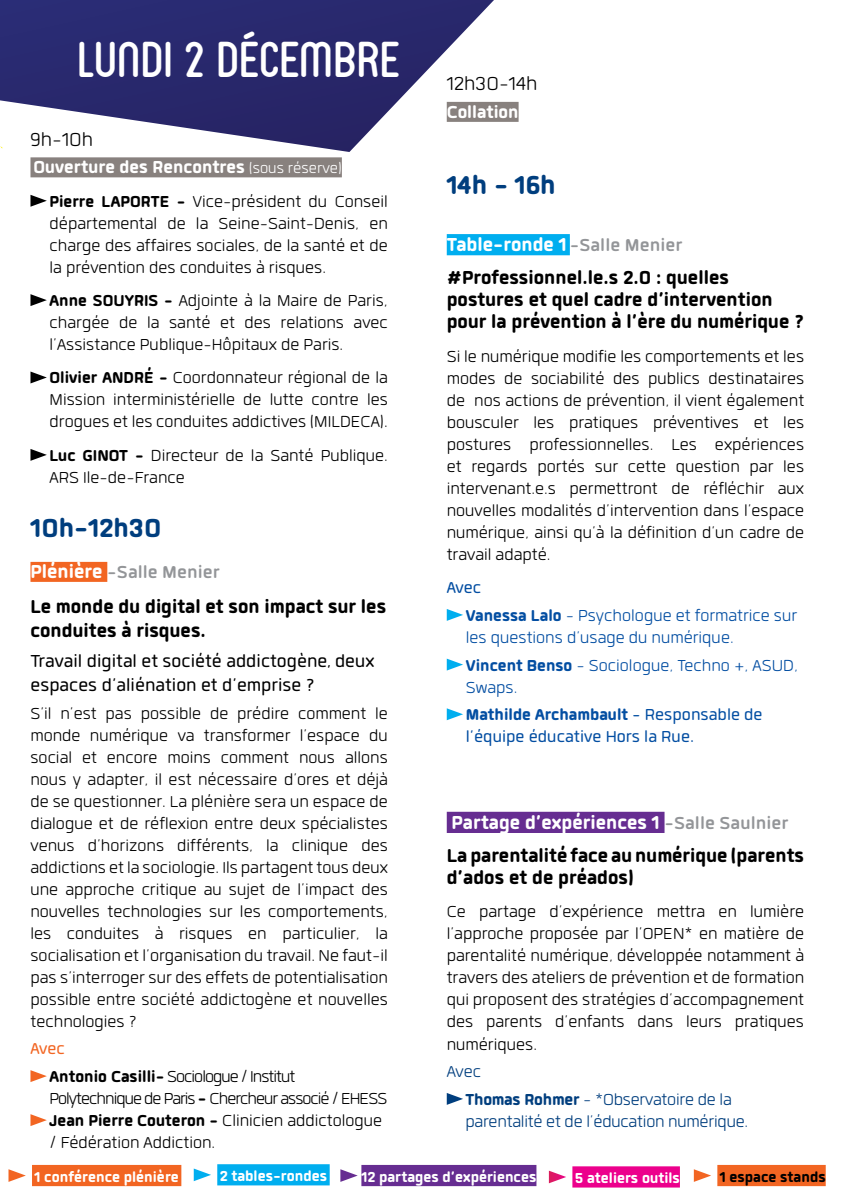
<style>
.page{position:relative;width:851px;height:1191px;background:#fff}
.page>*{position:absolute;margin:0;border:0;box-sizing:border-box;transform-origin:0 0}
.t1{font:48px "FV Almelo";color:#fff}
.t2{font:800 36px "Quan Rounded";color:#003e7e}
.t3{font:800 26px/33.4px "Quan Rounded";color:#000}
.t4{font:26px "Quan Rounded";color:#000}
.t5{font:24px/24px "Quan Rounded";color:#000}
.t6{font:800 24px "Quan Rounded";color:#fff}
.t7{font:700 24px "Quan Rounded";color:#939598}
.t8{font:22px/22px "Quan Rounded";color:#000;text-align:justify}
.t9{font:22px/27.6px "Quan Rounded";color:#034ea2}
.t10{font:22px/22px "Quan Rounded";letter-spacing:-.03em;color:#000}
.t11{font:22px/27.6px "Quan Rounded";letter-spacing:-.01em;color:#003e7e}
.t12{font:800 22px/27.6px "Quan Rounded";color:#034ea2}
.t13{font:22px/27.6px "Quan Rounded";letter-spacing:-.045em;color:#000}
.t14{font:22px "Quan Rounded";color:#034ea2}
.t15{font:800 22px "Quan Rounded";color:#000}
.t16{font:800 20px "Quan Rounded";color:#fff}
.t17{font:800 20px "Quan Rounded";color:#000}
.s1{font-weight:400;font-size:20px}
.s2{font-weight:800}
.s3{font-weight:800;font-size:26px;color:#fff}
.s4{color:#f26522}
.s5{color:#fff}
.s6{font-weight:700;font-size:24px;color:#939598}
.s7{font-style:inherit}
.s8{font-weight:400}
</style>
<div class="page">
<div style="left:30px;top:157px;width:312px;height:20px;background:#88817e"></div>
<div style="left:30px;top:562px;width:77px;height:20px;background:#f26522"></div>
<svg style="left:30px;top:195px;width:17px;height:12px"></svg>
<svg style="left:30px;top:294px;width:17px;height:12px"></svg>
<svg style="left:30px;top:371px;width:17px;height:12px"></svg>
<svg style="left:30px;top:449px;width:17px;height:12px"></svg>
<svg style="left:30px;top:1070px;width:17px;height:12px"></svg>
<svg style="left:30px;top:1114px;width:17px;height:12px"></svg>
<div style="left:446px;top:102px;width:72px;height:20px;background:#88817e"></div>
<div style="left:446px;top:234px;width:123px;height:21px;background:#00aeef"></div>
<div style="left:446px;top:811px;width:218px;height:22px;background:#662d91"></div>
<svg style="left:446px;top:609px;width:17px;height:12px"></svg>
<svg style="left:446px;top:658px;width:17px;height:12px"></svg>
<svg style="left:446px;top:708px;width:17px;height:12px"></svg>
<svg style="left:446px;top:1093px;width:17px;height:11px"></svg>
<svg style="left:0;top:0;width:494px;height:152px"></svg>
<div style="left:217px;top:1164px;width:112px;height:21px;background:#00aeef"></div>
<svg style="left:194px;top:1168px;width:17px;height:13px"></svg>
<div style="left:32px;top:1164px;width:149px;height:22px;background:#f26522"></div>
<svg style="left:9px;top:1169px;width:17px;height:12px"></svg>
<div style="left:361px;top:1164px;width:175px;height:22px;background:#662d91"></div>
<svg style="left:340px;top:1169px;width:17px;height:12px"></svg>
<div style="left:572px;top:1166px;width:107px;height:21px;background:#ec008c"></div>
<svg style="left:549px;top:1170px;width:17px;height:13px"></svg>
<div style="left:717px;top:1164px;width:108px;height:22px;background:#f26522"></div>
<svg style="left:693px;top:1169px;width:18px;height:12px"></svg>
<h1 class="t1" style="left:77px;top:31px;width:325px">LUNDI 2 DÉCEMBRE</h1>
<p class="t4" style="left:30px;top:127px;width:64px">9h-10h</p>
<p class="t6" style="left:30px;top:156px;width:313px">Ouverture des Rencontres <span class="s1">(sous réserve)</span></p>
<p class="t8" style="left:50px;top:190px;width:340px"><span class="s2">Pierre LAPORTE -</span> Vice-président du Conseil départemental de la Seine-Saint-Denis, en charge des affaires sociales, de la santé et de la prévention des conduites à risques.</p>
<p class="t8" style="left:50px;top:289px;width:340px"><span class="s2">Anne SOUYRIS -</span> Adjointe à la Maire de Paris, chargée de la santé et des relations avec l’Assistance Publique-Hôpitaux de Paris.</p>
<p class="t8" style="left:50px;top:367px;width:340px"><span class="s2">Olivier ANDRÉ -</span> Coordonnateur régional de la Mission interministérielle de lutte contre les drogues et les conduites addictives (MILDECA).</p>
<p class="t15" style="left:50px;top:445px;width:43px">Luc GINO</p>
<p class="t8" style="left:50px;top:444px;width:340px;text-indent:70px"><span class="s2">T -</span> Directeur de la Santé Publique.<br>ARS Ile-de-France</p>
<h2 class="t2" style="left:30px;top:510px;width:132px">10h-12h30</h2>
<p class="t7" style="left:30px;top:560px;width:191px"><span class="s3">Plénière</span> -Salle Menier</p>
<p class="t3" style="left:30px;top:594px;width:357px;line-height:24px">Le monde du digital et son impact sur les conduites à risques.</p>
<p class="t5" style="left:30px;top:648px;width:345px">Travail digital et société addictogène, deux espaces d’aliénation et d’emprise ?</p>
<p class="t8" style="left:30px;top:702px;width:359px">S’il n’est pas possible de prédire comment le monde numérique va transformer l’espace du social et encore moins comment nous allons nous y adapter, il est nécessaire d’ores et déjà de se questionner. La plénière sera un espace de dialogue et de réflexion entre deux spécialistes venus d’horizons différents, la clinique des addictions et la sociologie. Ils partagent tous deux une approche critique au sujet de l’impact des nouvelles technologies sur les comportements, les conduites à risques en particulier, la socialisation et l’organisation du travail. Ne faut-il pas s’interroger sur des effets de potentialisation possible entre société addictogène et nouvelles technologies ?</p>
<p class="t13" style="left:50px;top:1034px;width:247px;text-indent:-19px"><span class="s4">Avec<br></span><span class="s2">Antonio Casilli-</span> Sociologue / Institut</p>
<p class="t10" style="left:50px;top:1087px;width:339px">Polytechnique de Paris <span class="s2">-</span> Chercheur associé / EHESS<br><span class="s2">Jean Pierre Couteron -</span> Clinicien addictologue / Fédération Addiction.</p>
<p class="t4" style="left:446px;top:72px;width:92px">12h30-14h</p>
<p class="t6" style="left:446px;top:100px;width:73px">Collation</p>
<h2 class="t2" style="left:446px;top:167px;width:110px">14h - 16h</h2>
<p class="t3" style="left:446px;top:228px;width:283px"><span class="s5">Table-ronde 1</span> <span class="s6">-Salle Menier </span>#Professionnel.le.s 2.0 : quelles</p>
<p class="t3" style="left:446px;top:289px;width:359px;line-height:22px">postures et quel cadre d’intervention pour la prévention à l’ère du numérique ?</p>
<p class="t8" style="left:446px;top:345px;width:359px">Si le numérique modifie les comportements et les modes de sociabilité des publics destinataires de nos actions de prévention, il vient également bousculer les pratiques préventives et les postures professionnelles. Les expériences et regards portés sur cette question par les intervenant.e.s permettront de réfléchir aux nouvelles modalités d’intervention dans l’espace numérique, ainsi qu’à la définition d’un cadre de travail adapté.</p>
<p class="t9" style="left:466px;top:573px;width:333px;text-indent:-19px"><span class="s7">Avec<br></span><span class="s2">Vanessa Lalo</span> - Psychologue et formatrice sur</p>
<p class="t9" style="left:466px;top:623px;width:333px">les questions d’usage du numérique.<br><span class="s2">Vincent Benso</span> - Sociologue, Techno +, ASUD,</p>
<p class="t12" style="left:463px;top:673px;width:301px"><span class="s8">Swaps.<br></span>Mathilde Archambault <span class="s8">- Responsable de</span></p>
<p class="t14" style="left:466px;top:726px;width:230px">l’équipe éducative Hors la Rue.</p>
<p class="t3" style="left:446px;top:805px;width:359px"><span class="s5">Partage d’expériences 1</span> <span class="s6">-Salle Saulnier<br></span>La parentalité face au numérique (parents</p>
<p class="t3" style="left:446px;top:861px;width:189px">d’ados et de préados)</p>
<p class="t8" style="left:446px;top:900px;width:359px">Ce partage d’expérience mettra en lumière l’approche proposée par l’OPEN* en matière de parentalité numérique, développée notamment à travers des ateliers de prévention et de formation qui proposent des stratégies d’accompagnement des parents d’enfants dans leurs pratiques numériques.</p>
<p class="t11" style="left:465px;top:1057px;width:268px;text-indent:-19px">Avec<br><span class="s2">Thomas Rohmer</span> - *Observatoire de la</p>
<p class="t11" style="left:465px;top:1107px;width:284px">parentalité et de l’éducation numérique.</p>
<p class="t16" style="left:35px;top:1167px;width:146px">1 conférence plénière</p>
<p class="t16" style="left:220px;top:1166px;width:109px">2 tables-rondes</p>
<p class="t16" style="left:361px;top:1167px;width:176px">12 partages d’expériences</p>
<p class="t16" style="left:575px;top:1168px;width:106px">5 ateliers outils</p>
<p class="t17" style="left:719px;top:1167px;width:107px">1 espace stands</p>
</div>
